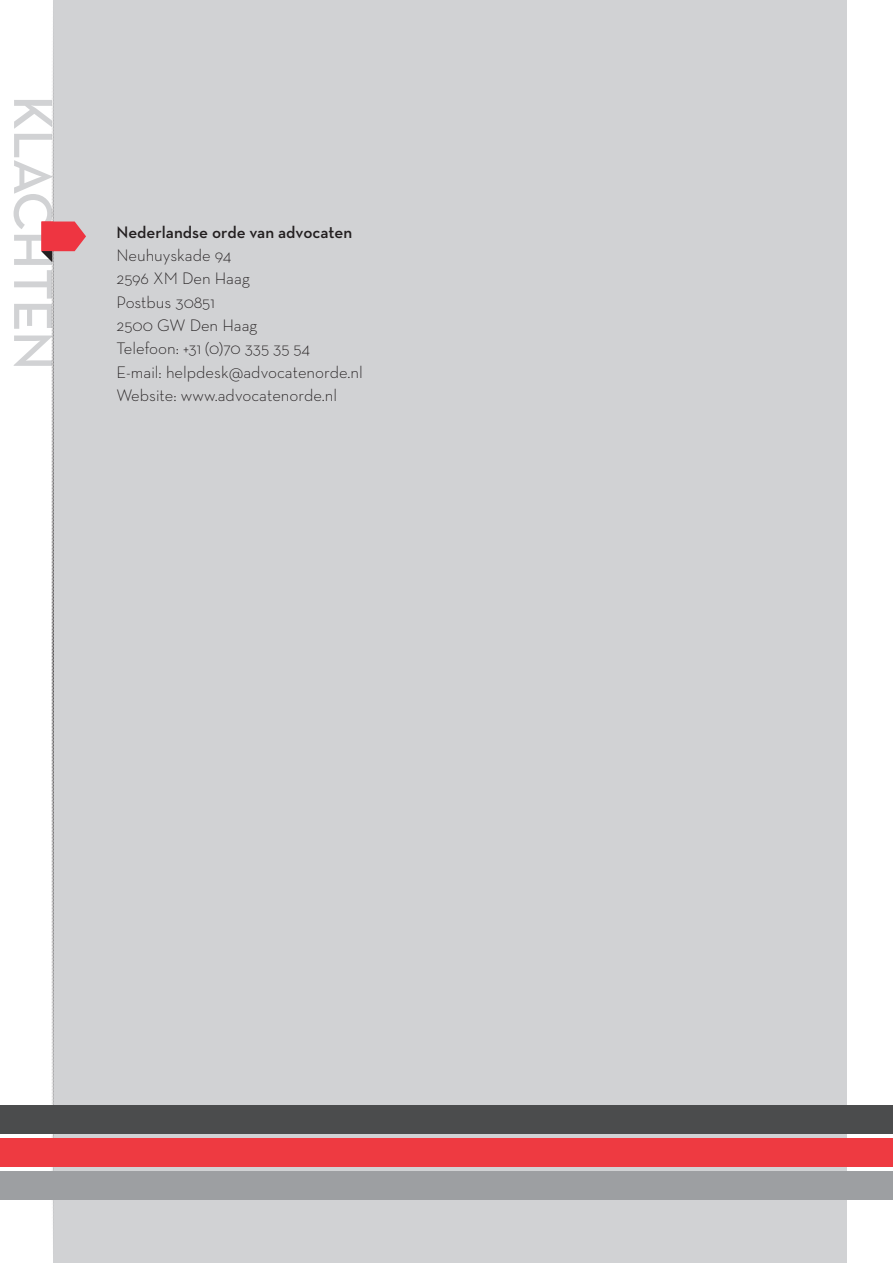
<style>
.page{position:relative;width:893px;height:1263px;background:#fff}
.page>*{position:absolute;margin:0;border:0;box-sizing:border-box;transform-origin:0 0}
.t1{font:600 55.8px "Neutra Text";letter-spacing:-.02em;color:#d1d2d4}
.t2{font:300 16.95px "Neutra Text";color:#231f20}
.t3{font:600 16.95px "Neutra Text";color:#231f20}
</style>
<div class="page">
<div style="left:53px;top:0;width:794px;height:1263px;background:#d1d2d4"></div>
<div style="left:0;top:1138px;width:893px;height:29px;background:#ee3a41"></div>
<div style="left:0;top:1105px;width:893px;height:28px;background:#4b4c4d"></div>
<div style="left:0;top:1171px;width:893px;height:29px;background:#9d9fa2"></div>
<svg style="left:41px;top:46px;width:45px;height:1162px"></svg>
<h1 class="t1" style="left:67px;top:95px;width:277px;rotate:90deg">KLACHTEN</h1>
<p class="t3" style="left:117px;top:221px;width:237px">Nederlandse orde van advocaten</p>
<p class="t2" style="left:117px;top:245px;width:116px">Neuhuyskade 94</p>
<p class="t2" style="left:117px;top:268px;width:135px">2596 XM Den Haag</p>
<p class="t2" style="left:117px;top:291px;width:100px">Postbus 30851</p>
<p class="t2" style="left:117px;top:315px;width:142px">2500 GW Den Haag</p>
<p class="t2" style="left:117px;top:338px;width:195px">Telefoon: +31 (0)70 335 35 54</p>
<p class="t2" style="left:117px;top:361px;width:248px">E-mail: helpdesk@advocatenorde.nl</p>
<p class="t2" style="left:117px;top:385px;width:222px">Website: www.advocatenorde.nl</p>
</div>
